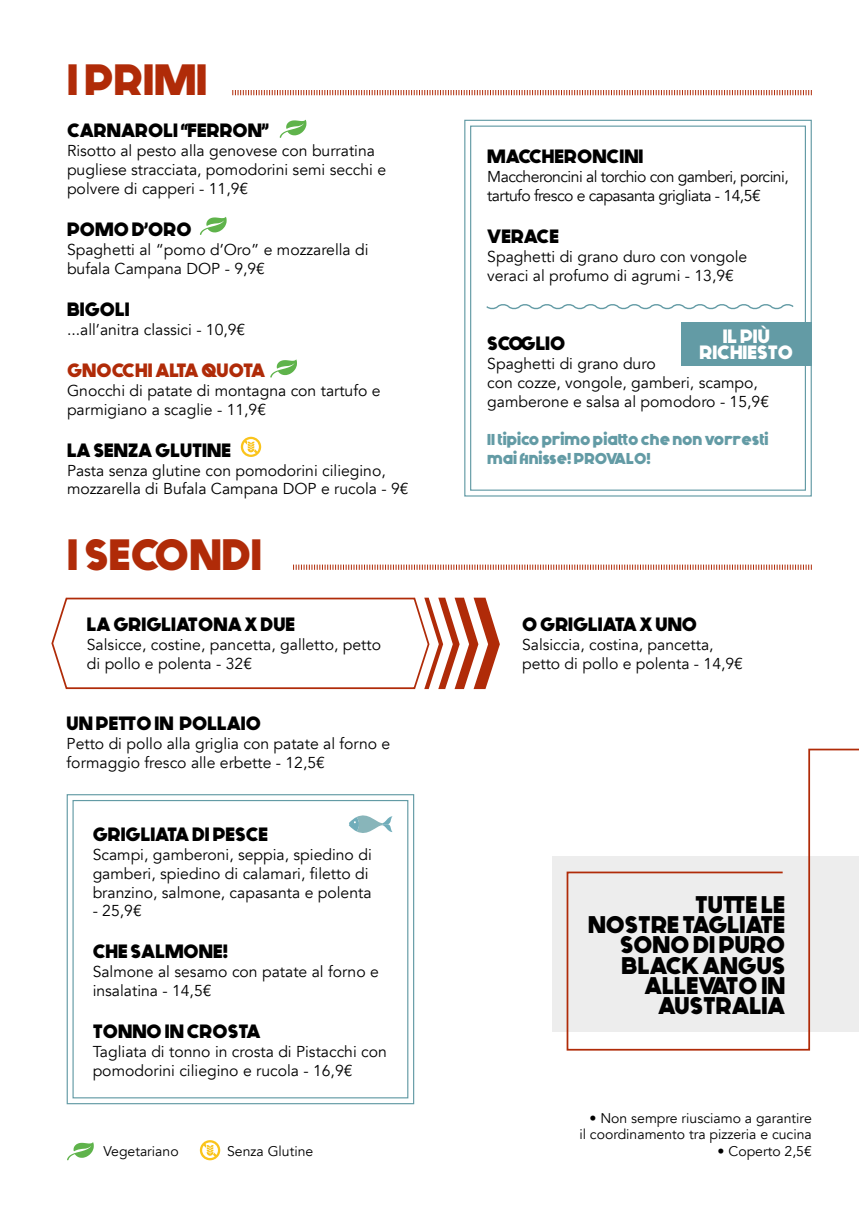
<style>
.page{position:relative;width:859px;height:1221px;background:#fff}
.page>*{position:absolute;margin:0;border:0;box-sizing:border-box;transform-origin:0 0}
.t1{font:700 43.75px "Generica";color:#b02b08}
.t2{font:700 24.15px/20.1px "Generica";color:#000;text-align:right}
.t3{font:700 19.25px "Generica";color:#000}
.t4{font:700 19.25px "Generica";color:#b02b08}
.t5{font:700 19.25px/16.1px "Generica";color:#fff;text-align:center}
.t6{font:15.75px/18.9px "Avenir";color:#000}
.t7{font:15.75px/18.9px "Avenir";letter-spacing:-.035em;color:#000}
.t8{font:700 15.75px/18.9px "Generica";color:#639ba5}
.t9{font:14px/16.8px "Avenir";color:#000;text-align:right}
</style>
<div class="page">
<div style="left:552px;top:856px;width:306px;height:176px;background:#ededed"></div>
<svg style="left:241px;top:437px;width:20px;height:20px"></svg>
<svg style="left:51px;top:597px;width:448px;height:93px"></svg>
<svg style="left:67px;top:1142px;width:27px;height:18px"></svg>
<svg style="left:270px;top:359px;width:27px;height:19px"></svg>
<svg style="left:200px;top:217px;width:26px;height:18px"></svg>
<svg style="left:279px;top:120px;width:27px;height:18px"></svg>
<svg style="left:200px;top:1140px;width:20px;height:20px"></svg>
<svg style="left:293px;top:564px;width:518px;height:6px"></svg>
<svg style="left:232px;top:90px;width:580px;height:6px"></svg>
<svg style="left:464px;top:119px;width:348px;height:378px"></svg>
<div style="left:470px;top:125px;width:335px;height:365px;border:1px solid #639ba5"></div>
<svg style="left:66px;top:794px;width:348px;height:310px"></svg>
<div style="left:72px;top:800px;width:336px;height:298px;border:1px solid #639ba5"></div>
<div style="left:680px;top:323px;width:131px;height:43px;background:#639ba5"></div>
<svg style="left:348px;top:811px;width:44px;height:26px"></svg>
<svg style="left:566px;top:748px;width:292px;height:303px"></svg>
<h1 class="t1" style="left:67px;top:54px;width:142px">I PRIMI</h1>
<p class="t3" style="left:67px;top:119px;width:203px">CARNAROLI “FERRON”</p>
<p class="t6" style="left:67px;top:141px;width:320px">Risotto al pesto alla genovese con burratina pugliese stracciata, pomodorini semi secchi e polvere di capperi - 11,9€</p>
<p class="t3" style="left:67px;top:218px;width:126px">POMO D’ORO</p>
<p class="t6" style="left:67px;top:240px;width:303px">Spaghetti al “pomo d’Oro” e mozzarella di bufala Campana DOP - 9,9€</p>
<p class="t3" style="left:67px;top:297px;width:64px">BIGOLI</p>
<p class="t6" style="left:67px;top:320px;width:180px">...all’anitra classici - 10,9€</p>
<p class="t4" style="left:67px;top:358px;width:199px">GNOCCHI ALTA QUOTA</p>
<p class="t6" style="left:67px;top:381px;width:315px">Gnocchi di patate di montagna con tartufo e parmigiano a scaglie - 11,9€</p>
<p class="t3" style="left:67px;top:438px;width:165px">LA SENZA GLUTINE</p>
<p class="t6" style="left:67px;top:461px;width:343px">Pasta senza glutine con pomodorini ciliegino, mozzarella di Bufala Campana DOP e rucola - 9€</p>
<h1 class="t1" style="left:67px;top:528px;width:196px">I SECONDI</h1>
<p class="t3" style="left:87px;top:612px;width:210px">LA GRIGLIATONA X DUE</p>
<p class="t6" style="left:87px;top:635px;width:295px">Salsicce, costine, pancetta, galletto, petto di pollo e polenta - 32€</p>
<p class="t3" style="left:67px;top:712px;width:196px">UN PETTO IN POLLAIO</p>
<p class="t6" style="left:67px;top:734px;width:325px">Petto di pollo alla griglia con patate al forno e formaggio fresco alle erbette - 12,5€</p>
<p class="t3" style="left:93px;top:822px;width:177px">GRIGLIATA DI PESCE</p>
<p class="t6" style="left:93px;top:845px;width:280px">Scampi, gamberoni, seppia, spiedino di gamberi, spiedino di calamari, filetto di branzino, salmone, capasanta e polenta</p>
<p class="t6" style="left:93px;top:901px;width:51px">- 25,9€</p>
<p class="t3" style="left:93px;top:940px;width:137px">CHE SALMONE!</p>
<p class="t6" style="left:93px;top:962px;width:287px">Salmone al sesamo con patate al forno e insalatina - 14,5€</p>
<p class="t3" style="left:93px;top:1019px;width:169px">TONNO IN CROSTA</p>
<p class="t6" style="left:93px;top:1042px;width:295px">Tagliata di tonno in crosta di Pistacchi con pomodorini ciliegino e rucola - 16,9€</p>
<p class="t3" style="left:487px;top:145px;width:158px">MACCHERONCINI</p>
<p class="t7" style="left:487px;top:168px;width:303px">Maccheroncini al torchio con gamberi, porcini, tartufo fresco e capasanta grigliata - 14,5€</p>
<p class="t3" style="left:487px;top:225px;width:73px">VERACE</p>
<p class="t6" style="left:487px;top:247px;width:261px">Spaghetti di grano duro con vongole veraci al profumo di agrumi - 13,9€</p>
<p class="t5" style="left:699px;top:329px;width:95px">IL PIÙ<br>RICHIESTO</p>
<p class="t3" style="left:487px;top:332px;width:80px">SCOGLIO</p>
<p class="t6" style="left:487px;top:355px;width:283px">Spaghetti di grano duro<br>con cozze, vongole, gamberi, scampo, gamberone e salsa al pomodoro - 15,9€</p>
<p class="t8" style="left:487px;top:430px;width:283px">Il tipico primo piatto che non vorresti mai finisse! PROVALO!</p>
<p class="t3" style="left:522px;top:612px;width:177px">O GRIGLIATA X UNO</p>
<p class="t6" style="left:522px;top:635px;width:222px">Salsiccia, costina, pancetta, petto di pollo e polenta - 14,9€</p>
<h2 class="t2" style="left:587px;top:895px;width:199px">TUTTE LE<br>NOSTRE TAGLIATE<br>SONO DI PURO<br>BLACK ANGUS<br>ALLEVATO IN<br>AUSTRALIA</h2>
<p class="t9" style="left:579px;top:1109px;width:234px">• Non sempre riusciamo a garantire il coordinamento tra pizzeria e cucina</p>
<p class="t9" style="left:103px;top:1143px;width:77px">Vegetariano</p>
<p class="t9" style="left:227px;top:1143px;width:88px">Senza Glutine</p>
<p class="t9" style="left:717px;top:1143px;width:96px">• Coperto 2,5€</p>
</div>
